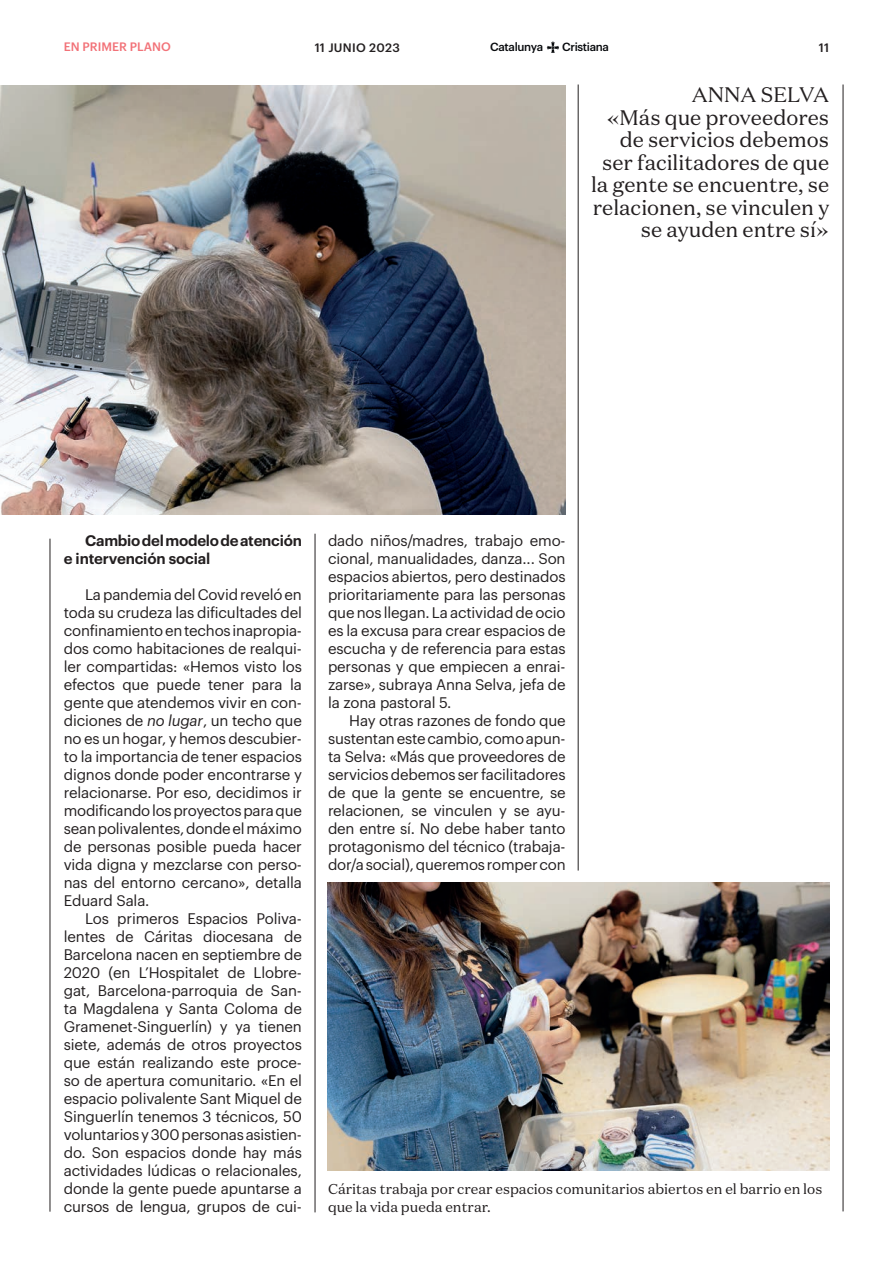
<style>
.page{position:relative;width:893px;height:1263px;background:#fff}
.page>*{position:absolute;margin:0;border:0;box-sizing:border-box;transform-origin:0 0}
.t1{font:21px/22.5px "Domaine Text";color:#231f20;text-align:right}
.t2{font:15px/18px "Graphik";letter-spacing:-.01em;color:#231f20;text-align:justify}
.t3{font:600 15px/18px "Graphik";letter-spacing:-.015em;color:#231f20}
.t4{font:14.25px/18px "Domaine Text";color:#231f20}
.t5{font:500 12px "Graphik";color:#f27278}
.t6{font:500 12px "Graphik";letter-spacing:.025em;color:#231f20}
.t7{font:500 11.55px "Graphik";letter-spacing:-.03em;color:#07090c}
.s1{font-style:italic}
</style>
<div class="page">
<hr style="left:578px;top:85px;width:1px;height:785px;background:#231f20">
<hr style="left:315px;top:534px;width:1px;height:678px;background:#231f20">
<img style="left:0;top:85px;width:566px;height:429px">
<hr style="left:50px;top:539px;width:1px;height:672px;background:#231f20">
<img style="left:327px;top:882px;width:502px;height:288px">
<svg style="left:547px;top:42px;width:12px;height:11px"></svg>
<hr style="left:843px;top:85px;width:1px;height:1126px;background:#231f20">
<p class="t5" style="left:64px;top:38px;width:109px">EN PRIMER PLANO</p>
<p class="t6" style="left:315px;top:38px;width:87px">11 JUNIO 2023</p>
<p class="t7" style="left:490px;top:38px;width:54px">Catalunya</p>
<p class="t7" style="left:562px;top:38px;width:48px">Cristiana</p>
<p class="t6" style="left:819px;top:38px;width:12px">11</p>
<h1 class="t1" style="left:591px;top:83px;width:240px">ANNA SELVA<br>«Más que proveedores de servicios debemos ser facilitadores de que la gente se encuentre, se relacionen, se vinculen y se ayuden entre sí»</h1>
<p class="t3" style="left:64px;top:530px;width:240px;text-indent:21px">Cambio del modelo de atención e intervención social</p>
<p class="t2" style="left:64px;top:584px;width:240px;text-indent:21px">La pandemia del Covid reveló en toda su crudeza las dificultades del confinamiento en techos inapropia&shy;dos como habitaciones de realqui&shy;ler compartidas: «Hemos visto los efectos que puede tener para la gente que atendemos vivir en con&shy;diciones de <span class="s1">no lugar</span>, un techo que no es un hogar, y hemos descubier&shy;to la importancia de tener espacios dignos donde poder encontrarse y relacionarse. Por eso, decidimos ir modificando los proyectos para que sean polivalentes, donde el máximo de personas posible pueda hacer vida digna y mezclarse con perso&shy;nas del entorno cercano», detalla Eduard Sala.</p>
<p class="t2" style="left:64px;top:908px;width:240px;text-indent:21px">Los primeros Espacios Poliva&shy;lentes de Cáritas diocesana de Barcelona nacen en septiembre de 2020 (en L’Hospitalet de Llobre&shy;gat, Barcelona-parroquia de San&shy;ta Magdalena y Santa Coloma de Gramenet-Singuerlín) y ya tienen siete, además de otros proyectos que están realizando este proce&shy;so de apertura comunitario. «En el espacio polivalente Sant Miquel de Singuerlín tenemos 3 técnicos, 50 voluntarios y 300 personas asistien&shy;do. Son espacios donde hay más actividades lúdicas o relacionales, donde la gente puede apuntarse a cursos de lengua, grupos de cui-</p>
<p class="t2" style="left:328px;top:530px;width:239px">dado niños/madres, trabajo emo&shy;cional, manualidades, danza... Son espacios abiertos, pero destinados prioritariamente para las personas que nos llegan. La actividad de ocio es la excusa para crear espacios de escucha y de referencia para estas personas y que empiecen a enrai&shy;zarse», subraya Anna Selva, jefa de la zona pastoral 5.</p>
<p class="t2" style="left:328px;top:710px;width:239px;text-indent:21px">Hay otras razones de fondo que sustentan este cambio, como apun&shy;ta Selva: «Más que proveedores de servicios debemos ser facilitadores de que la gente se encuentre, se relacionen, se vinculen y se ayu&shy;den entre sí. No debe haber tanto protagonismo del técnico (trabaja&shy;dor/a social), queremos romper con</p>
<p class="t4" style="left:328px;top:1179px;width:496px">Cáritas trabaja por crear espacios comunitarios abiertos en el barrio en los que la vida pueda entrar.</p>
</div>
